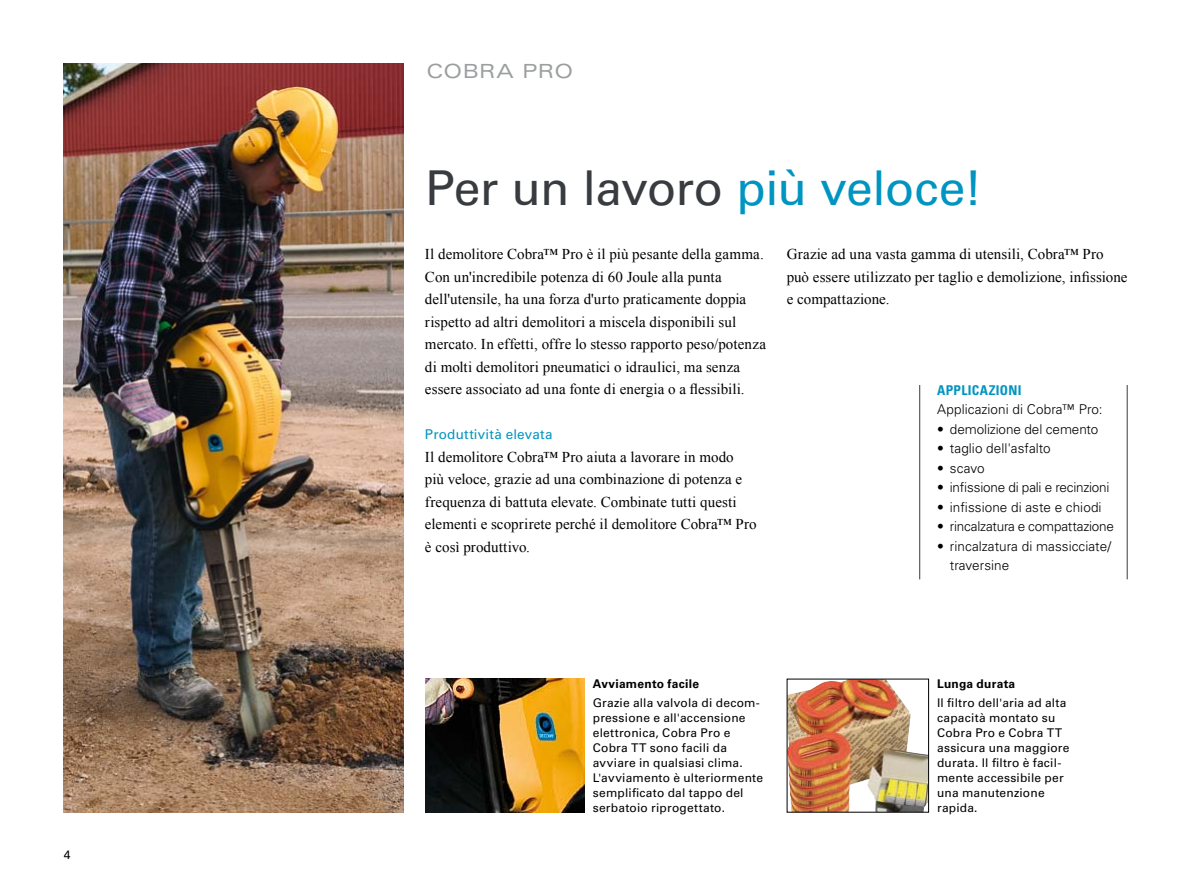
<style>
.page{position:relative;width:1191px;height:893px;background:#fff}
.page>*{position:absolute;margin:0;border:0;box-sizing:border-box;transform-origin:0 0}
.t1{font:48px "Univers LT Std";letter-spacing:-.015em;color:#383b3f}
.t2{font:expanded 19.5px "Univers LT Std";letter-spacing:.025em;color:#9c9e9f}
.t3{font:15px/22.5px "Times New Roman";letter-spacing:.005em;color:#000}
.t4{font:300 13.5px/19.5px "Univers LT Std";color:#000}
.t5{font:13.5px "Univers LT Std";letter-spacing:.015em;color:#0095c1}
.t6{font:700 condensed 13.5px "Univers LT Std";letter-spacing:.025em;color:#0095c1}
.t7{font:12px/15px "Univers LT Std";letter-spacing:.015em;color:#000}
.t8{font:700 12px "Univers LT Std";letter-spacing:.02em;color:#000}
.t9{font:12px "Univers LT Std";color:#000}
.s1{color:#0095c1}
</style>
<div class="page">
<img style="left:63px;top:64px;width:341px;height:748px">
<img style="left:425px;top:679px;width:159px;height:133px">
<img style="left:789px;top:681px;width:137px;height:129px">
<hr style="left:919px;top:385px;width:1px;height:194px;background:#383b3f">
<hr style="left:1126px;top:385px;width:1px;height:194px;background:#383b3f">
<p class="t9" style="left:64px;top:848px;width:8px">4</p>
<h2 class="t2" style="left:426px;top:59px;width:149px">COBRA PRO</h2>
<h1 class="t1" style="left:425px;top:159px;width:558px">Per un lavoro <span class="s1">più veloce!</span></h1>
<p class="t3" style="left:425px;top:243px;width:342px">Il demolitore Cobra™ Pro è il più pesante della gamma.<br>Con un'incredibile potenza di 60 Joule alla punta dell'utensile, ha una forza d'urto praticamente doppia rispetto ad altri demolitori a miscela disponibili sul mercato. In effetti, offre lo stesso rapporto peso/potenza di molti demolitori pneumatici o idraulici, ma senza essere associato ad una fonte di energia o a flessibili.</p>
<p class="t5" style="left:425px;top:426px;width:129px">Produttività elevata</p>
<p class="t3" style="left:425px;top:445px;width:333px">Il demolitore Cobra™ Pro aiuta a lavorare in modo<br>più veloce, grazie ad una combinazione di potenza e frequenza di battuta elevate. Combinate tutti questi elementi e scoprirete perché il demolitore Cobra™ Pro è così produttivo.</p>
<p class="t3" style="left:786px;top:243px;width:342px">Grazie ad una vasta gamma di utensili, Cobra™ Pro può essere utilizzato per taglio e demolizione, infissione e compattazione.</p>
<p class="t6" style="left:937px;top:382px;width:86px">APPLICAZIONI</p>
<p class="t4" style="left:937px;top:400px;width:167px">Applicazioni di Cobra™ Pro:</p>
<p class="t4" style="left:937px;top:419px;width:163px">• demolizione del cemento</p>
<p class="t4" style="left:937px;top:439px;width:115px">• taglio dell'asfalto</p>
<p class="t4" style="left:937px;top:458px;width:49px">• scavo</p>
<p class="t4" style="left:937px;top:478px;width:174px">• infissione di pali e recinzioni</p>
<p class="t4" style="left:937px;top:497px;width:166px">• infissione di aste e chiodi</p>
<p class="t4" style="left:937px;top:517px;width:178px">• rincalzatura e compattazione</p>
<p class="t4" style="left:950px;top:536px;width:163px;text-indent:-13px">• rincalzatura di massicciate/ traversine</p>
<p class="t8" style="left:593px;top:676px;width:108px">Avviamento facile</p>
<p class="t7" style="left:593px;top:695px;width:172px">Grazie alla valvola di decom&shy;pressione e all'accensione elettronica, Cobra Pro e<br>Cobra TT sono facili da avviare in qualsiasi clima.<br>L'avviamento è ulteriormente semplificato dal tappo del serbatoio riprogettato.</p>
<p class="t8" style="left:937px;top:676px;width:80px">Lunga durata</p>
<p class="t7" style="left:937px;top:695px;width:134px">Il filtro dell'aria ad alta capacità montato su<br>Cobra Pro e Cobra TT assicura una maggiore durata. Il filtro è facil&shy;mente accessibile per una manutenzione rapida.</p>
</div>
